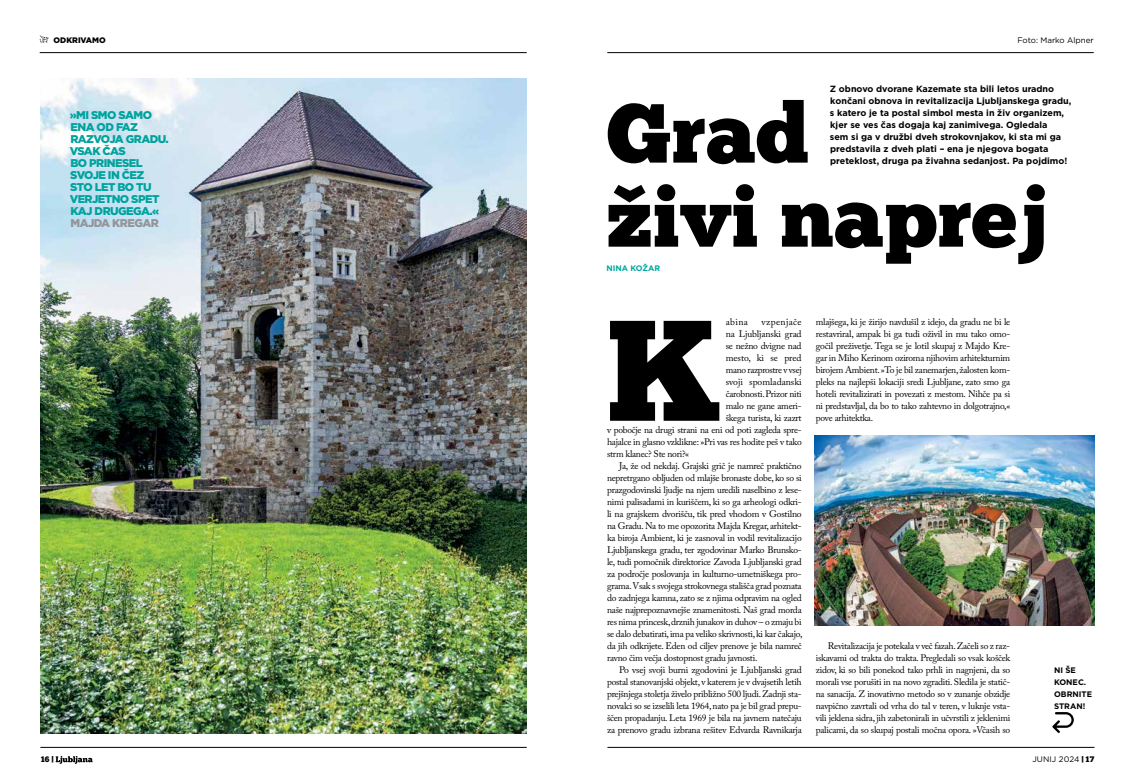
<style>
.page{position:relative;width:1134px;height:780px;background:#fff}
.page>*{position:absolute;margin:0;border:0;box-sizing:border-box;transform-origin:0 0}
.t1{font:142.9px "Chunk Five Ex";color:#000}
.t2{font:83.5px "Chunk Five Ex";color:#000}
.t3{font:900 11.2px/12px "Gotham";letter-spacing:-.05em;color:#00a29d}
.t4{font:900 11.2px "Gotham";letter-spacing:-.05em;color:#939598}
.t5{font:9.5px/12px "Adobe Caslon Pro";letter-spacing:-.025em;color:#000;text-align:justify}
.t6{font:9.5px "Adobe Caslon Pro";letter-spacing:-.005em;color:#000}
.t7{font:9.5px "Adobe Caslon Pro";letter-spacing:.035em;color:#000}
.t8{font:700 9px/12px "Gotham";color:#000}
.t9{font:8px "Gotham";color:#000}
.t10{font:700 8px/12px "Gotham";color:#000}
.t11{font:900 8px "Gotham";color:#000}
.t12{font:700 8px "Gotham";color:#00a79e}
.t13{font:8px "Chunk Five Ex";color:#000}
.s1{font-family:"Chunk Five Ex"}
</style>
<div class="page">
<hr style="left:40px;top:52px;width:487px;height:1px;background:#000">
<hr style="left:607px;top:52px;width:487px;height:1px;background:#000">
<hr style="left:40px;top:747px;width:487px;height:1px;background:#000">
<hr style="left:607px;top:747px;width:487px;height:1px;background:#000">
<svg style="left:56px;top:756px;width:37px;height:7px"></svg>
<svg style="left:40px;top:35px;width:9px;height:8px"></svg>
<img style="left:40px;top:78px;width:487px;height:655px">
<img style="left:814px;top:435px;width:280px;height:190px">
<svg style="left:1052px;top:712px;width:22px;height:21px"></svg>
<p class="t11" style="left:54px;top:35px;width:54px">ODKRIVAMO</p>
<p class="t9" style="left:1017px;top:35px;width:78px">Foto: Marko Alpner</p>
<p class="t3" style="left:70px;top:108px;width:101px">»MI SMO SAMO<br>ENA OD FAZ<br>RAZVOJA GRADU.<br>VSAK ČAS<br>BO PRINESEL<br>SVOJE IN ČEZ<br>STO LET BO TU<br>VERJETNO SPET<br>KAJ DRUGEGA.«</p>
<p class="t4" style="left:70px;top:215px;width:90px">MAJDA KREGAR</p>
<p class="t8" style="left:830px;top:82px;width:243px">Z obnovo dvorane Kazemate sta bili letos uradno končani obnova in revitalizacija Ljubljanskega gradu, s katero je ta postal simbol mesta in živ organizem, kjer se ves čas dogaja kaj zanimivega. Ogledala<br>sem si ga v družbi dveh strokovnjakov, ki sta mi ga predstavila z dveh plati – ena je njegova bogata</p>
<h2 class="t2" style="left:606px;top:71px;width:204px">Grad</h2>
<p class="t8" style="left:830px;top:154px;width:239px">preteklost, druga pa živahna sedanjost. Pa pojdimo!</p>
<h2 class="t2" style="left:606px;top:155px;width:442px">živi naprej</h2>
<p class="t12" style="left:606px;top:262px;width:55px">NINA KOŽAR</p>
<h1 class="t1" style="left:606px;top:263px;width:118px">K</h1>
<p class="t5" style="left:816px;top:315px;width:196px">mlajšega, ki je žirijo navdušil z idejo, da gradu ne bi le restavriral, ampak bi ga tudi oživil in mu tako omo&shy;gočil preživetje. Tega se je lotil skupaj z Majdo Kre&shy;gar in Miho Kerinom oziroma njihovim arhitekturnim birojem Ambient. »To je bil zanemarjen, žalosten kom&shy;pleks na najlepši lokaciji sredi Ljubljane, zato smo ga hoteli revitalizirati in povezati z mestom. Nihče pa si ni predstavljal, da bo to tako zahtevno in dolgotrajno,« pove arhitektka.</p>
<p class="t5" style="left:726px;top:315px;width:24px">abina</p>
<p class="t7" style="left:761px;top:316px;width:42px">vzpenjače</p>
<p class="t5" style="left:726px;top:327px;width:77px">na Ljubljanski grad</p>
<p class="t5" style="left:726px;top:339px;width:77px">se nežno dvigne nad</p>
<p class="t6" style="left:726px;top:352px;width:77px">mesto, ki se pred</p>
<p class="t5" style="left:726px;top:363px;width:77px">mano razprostre v vsej</p>
<p class="t6" style="left:726px;top:376px;width:77px">svoji spomladanski</p>
<p class="t5" style="left:726px;top:387px;width:77px">čarobnosti. Prizor niti</p>
<p class="t5" style="left:726px;top:399px;width:77px">malo ne gane ameri-</p>
<p class="t5" style="left:726px;top:411px;width:77px">škega turista, ki zazrt</p>
<p class="t5" style="left:607px;top:423px;width:196px">v pobočje na drugi strani na eni od poti zagleda spre-</p>
<p class="t5" style="left:607px;top:435px;width:196px">hajalce in glasno vzklikne: »Pri vas res hodite peš v tako</p>
<p class="t5" style="left:607px;top:447px;width:84px">strm klanec? Ste nori?«</p>
<p class="t5" style="left:619px;top:459px;width:184px">Ja, že od nekdaj. Grajski grič je namreč praktično</p>
<p class="t5" style="left:607px;top:471px;width:196px">nepretrgano obljuden od mlajše bronaste dobe, ko so si</p>
<p class="t5" style="left:607px;top:483px;width:196px">prazgodovinski ljudje na njem uredili naselbino z lese-</p>
<p class="t5" style="left:607px;top:495px;width:196px">nimi palisadami in kuriščem, ki so ga arheologi odkri-</p>
<p class="t5" style="left:607px;top:507px;width:196px">li na grajskem dvorišču, tik pred vhodom v Gostilno</p>
<p class="t5" style="left:607px;top:519px;width:196px">na Gradu. Na to me opozorita Majda Kregar, arhitekt-</p>
<p class="t5" style="left:607px;top:531px;width:196px">ka biroja Ambient, ki je zasnoval in vodil revitalizacijo</p>
<p class="t5" style="left:607px;top:543px;width:196px">Ljubljanskega gradu, ter zgodovinar Marko Brunsko-</p>
<p class="t5" style="left:607px;top:555px;width:196px">le, tudi pomočnik direktorice Zavoda Ljubljanski grad</p>
<p class="t5" style="left:607px;top:567px;width:196px">za področ je poslovanja in kulturno-umetniškega pro-</p>
<p class="t5" style="left:607px;top:579px;width:196px">grama. Vsak s svojega strokovnega stališča grad poznata</p>
<p class="t5" style="left:607px;top:591px;width:196px">do zadnjega kamna, zato se z njima odpravim na ogled</p>
<p class="t5" style="left:607px;top:603px;width:196px">naše najprepoznavnejše znamenitosti. Naš grad morda</p>
<p class="t5" style="left:607px;top:615px;width:196px">res nima princesk, drznih junakov in duhov – o zmaju bi</p>
<p class="t5" style="left:607px;top:627px;width:197px">se dalo debatirati, ima pa veliko skrivnosti, ki kar čakajo,</p>
<p class="t5" style="left:607px;top:639px;width:196px">da jih odkrijete. Eden od ciljev prenove je bila namreč</p>
<p class="t5" style="left:607px;top:651px;width:152px">ravno čim večja dostopnost gradu javnosti.</p>
<p class="t5" style="left:619px;top:663px;width:184px">Po vsej svoji burni zgodovini je Ljubljanski grad</p>
<p class="t5" style="left:607px;top:675px;width:196px">postal stanovanjski objekt, v katerem je v dvajsetih letih</p>
<p class="t5" style="left:607px;top:687px;width:196px">prejšnjega stoletja živelo približno 500 ljudi. Zadnji sta-</p>
<p class="t5" style="left:607px;top:699px;width:196px">novalci so se izselili leta 1964, nato pa je bil grad prepu-</p>
<p class="t5" style="left:607px;top:711px;width:196px">ščen propadanju. Leta 1969 je bila na javnem natečaju</p>
<p class="t5" style="left:607px;top:723px;width:196px">za prenovo gradu izbrana rešitev Edvarda Ravnikarja</p>
<p class="t5" style="left:816px;top:639px;width:196px;text-indent:12px">Revitalizacija je potekala v več fazah. Začeli so z raz&shy;iskavami od trakta do trakta. Pregledali so vsak košček zidov, ki so bili ponekod tako prhli in nagnjeni, da so morali vse porušiti in na novo zgraditi. Sledila je statič&shy;na sanacija. Z inovativno metodo so v zunanje obzidje navpično zavrtali od vrha do tal v teren, v luknje vsta&shy;vili jeklena sidra, jih zabetonirali in učvrstili z jeklenimi palicami, da so skupaj postali močna opora. »Včasih so</p>
<p class="t10" style="left:1054px;top:664px;width:39px">NI ŠE<br>KONEC.<br>OBRNITE<br>STRAN!</p>
<p class="t13" style="left:41px;top:753px;width:14px">16 |</p>
<p class="t9" style="left:1032px;top:753px;width:63px">JUNIJ 2024 <span class="s1">| 17</span></p>
</div>
